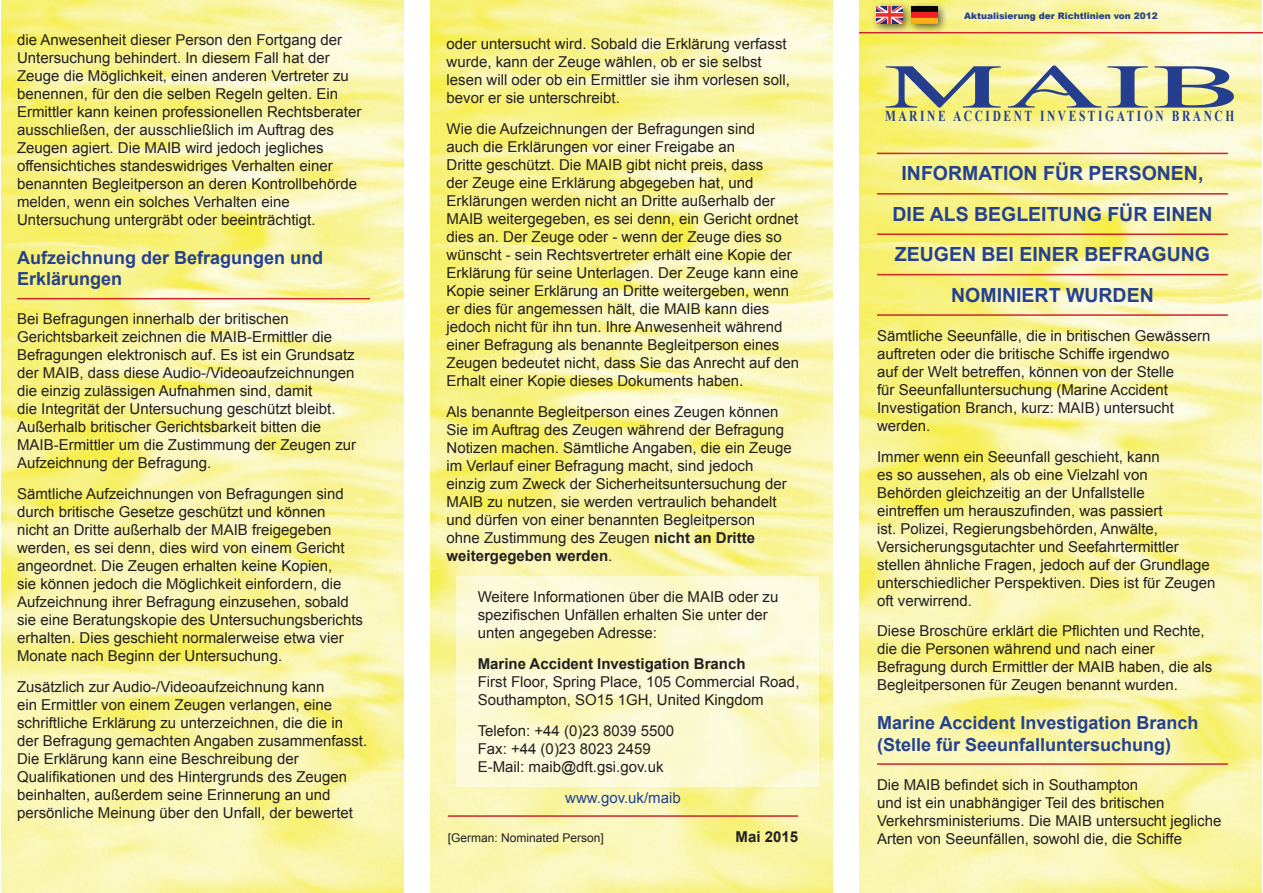
<style>
.page{position:relative;width:1263px;height:893px;background:#fff}
.page>*{position:absolute;margin:0;border:0;box-sizing:border-box;transform-origin:0 0}
.t1{font:700 19.5px "Arial";color:#25418f}
.Sub_Header{font:700 18px/21.6px "Arial";color:#25418f}
.t2{font:700 15.15px "Times New Roman";letter-spacing:.225em;color:#253f8e;scale:.76 1}
.Main_Text{font:15px/18px "Arial";color:#231f20}
.Hyperlink{font:15px "Arial";color:#25418f}
.Main_Text-2{font:700 15px "Arial";color:#231f20}
.Main_Text-3{font:12px "Arial";color:#231f20}
.Sub_Header-2{font:900 9px "Arial";color:#25418f}
.s1{font-weight:700}
</style>
<div class="page">
<img style="left:2px;top:0;width:402px;height:892px">
<img style="left:430px;top:0;width:402px;height:892px">
<img style="left:860px;top:0;width:402px;height:892px">
<hr style="left:877px;top:153px;width:351px;height:1px;background:#d1232a">
<hr style="left:877px;top:193px;width:351px;height:2px;background:#d1232a">
<hr style="left:877px;top:233px;width:351px;height:2px;background:#d1232a">
<hr style="left:877px;top:274px;width:351px;height:1px;background:#d1232a">
<hr style="left:877px;top:314px;width:351px;height:2px;background:#d1232a">
<hr style="left:877px;top:763px;width:351px;height:2px;background:#d1232a">
<svg style="left:885px;top:66px;width:116px;height:42px;background:#adb38e"></svg>
<svg style="left:1008px;top:66px;width:93px;height:42px;background:#c6c9a0"></svg>
<svg style="left:1107px;top:66px;width:41px;height:42px;background:#a6aea2"></svg>
<svg style="left:1154px;top:66px;width:80px;height:42px;background:#9fa89b"></svg>
<hr style="left:17px;top:298px;width:353px;height:1px;background:#d1232a">
<hr style="left:448px;top:815px;width:350px;height:2px;background:#d1232a">
<svg style="left:456px;top:576px;width:363px;height:211px;background:#fbf9d0"></svg>
<hr style="left:859px;top:32px;width:404px;height:1px;background:#d1232a">
<div style="left:906px;top:1px;width:42px;height:33px;background:#231f20;opacity:.75"></div>
<img style="left:913px;top:6px;width:24px;height:17px">
<div style="left:871px;top:1px;width:42px;height:33px;background:#231f20;opacity:.75"></div>
<img style="left:876px;top:6px;width:26px;height:17px">
<p class="Main_Text" style="left:17px;top:31px;width:346px">die Anwesenheit dieser Person den Fortgang der Untersuchung behindert. In diesem Fall hat der Zeuge die Möglichkeit, einen anderen Vertreter zu benennen, für den die selben Regeln gelten. Ein Ermittler kann keinen professionellen Rechtsberater ausschließen, der ausschließlich im Auftrag des Zeugen agiert. Die MAIB wird jedoch jegliches offensichtiches standeswidriges Verhalten einer benannten Begleitperson an deren Kontrollbehörde melden, wenn ein solches Verhalten eine Untersuchung untergräbt oder beeinträchtigt.</p>
<p class="Sub_Header" style="left:17px;top:247px;width:308px">Aufzeichnung der Befragungen und<br>Erklärungen</p>
<p class="Main_Text" style="left:17px;top:310px;width:341px">Bei Befragungen innerhalb der britischen Gerichtsbarkeit zeichnen die MAIB-Ermittler die Befragungen elektronisch auf. Es ist ein Grundsatz der MAIB, dass diese Audio-/Videoaufzeichnungen die einzig zulässigen Aufnahmen sind, damit<br>die Integrität der Untersuchung geschützt bleibt.<br>Außerhalb britischer Gerichtsbarkeit bitten die MAIB-Ermittler um die Zustimmung der Zeugen zur Aufzeichnung der Befragung.</p>
<p class="Main_Text" style="left:17px;top:485px;width:347px">Sämtliche Aufzeichnungen von Befragungen sind durch britische Gesetze geschützt und können<br>nicht an Dritte außerhalb der MAIB freigegeben werden, es sei denn, dies wird von einem Gericht angeordnet. Die Zeugen erhalten keine Kopien,<br>sie können jedoch die Möglichkeit einfordern, die Aufzeichnung ihrer Befragung einzusehen, sobald sie eine Beratungskopie des Untersuchungsberichts erhalten. Dies geschieht normalerweise etwa vier Monate nach Beginn der Untersuchung.</p>
<p class="Main_Text" style="left:17px;top:678px;width:352px">Zusätzlich zur Audio-/Videoaufzeichnung kann<br>ein Ermittler von einem Zeugen verlangen, eine schriftliche Erklärung zu unterzeichnen, die die in der Befragung gemachten Angaben zusammenfasst.<br>Die Erklärung kann eine Beschreibung der Qualifikationen und des Hintergrunds des Zeugen beinhalten, außerdem seine Erinnerung an und persönliche Meinung über den Unfall, der bewertet</p>
<p class="Main_Text" style="left:446px;top:35px;width:345px">oder untersucht wird. Sobald die Erklärung verfasst wurde, kann der Zeuge wählen, ob er sie selbst lesen will oder ob ein Ermittler sie ihm vorlesen soll, bevor er sie unterschreibt.</p>
<p class="Main_Text" style="left:446px;top:120px;width:354px">Wie die Aufzeichnungen der Befragungen sind<br>auch die Erklärungen vor einer Freigabe an<br>Dritte geschützt. Die MAIB gibt nicht preis, dass<br>der Zeuge eine Erklärung abgegeben hat, und Erklärungen werden nicht an Dritte außerhalb der MAIB weitergegeben, es sei denn, ein Gericht ordnet dies an. Der Zeuge oder - wenn der Zeuge dies so wünscht - sein Rechtsvertreter erhält eine Kopie der Erklärung für seine Unterlagen. Der Zeuge kann eine Kopie seiner Erklärung an Dritte weitergeben, wenn er dies für angemessen hält, die MAIB kann dies jedoch nicht für ihn tun. Ihre Anwesenheit während einer Befragung als benannte Begleitperson eines Zeugen bedeutet nicht, dass Sie das Anrecht auf den Erhalt einer Kopie dieses Dokuments haben.</p>
<p class="Main_Text" style="left:446px;top:403px;width:347px">Als benannte Begleitperson eines Zeugen können Sie im Auftrag des Zeugen während der Befragung Notizen machen. Sämtliche Angaben, die ein Zeuge im Verlauf einer Befragung macht, sind jedoch einzig zum Zweck der Sicherheitsuntersuchung der MAIB zu nutzen, sie werden vertraulich behandelt und dürfen von einer benannten Begleitperson ohne Zustimmung des Zeugen <span class="s1">nicht an Dritte weitergegeben werden</span>.</p>
<p class="Main_Text" style="left:478px;top:588px;width:302px">Weitere Informationen über die MAIB oder zu spezifischen Unfällen erhalten Sie unter der unten angegeben Adresse:</p>
<p class="Main_Text" style="left:478px;top:655px;width:323px"><span class="s1">Marine Accident Investigation Branch<br></span>First Floor, Spring Place, 105 Commercial Road,<br>Southampton, SO15 1GH, United Kingdom</p>
<p class="Main_Text" style="left:478px;top:722px;width:198px">Telefon: +44 (0)23 8039 5500</p>
<p class="Main_Text" style="left:478px;top:740px;width:175px">Fax: +44 (0)23 8023 2459</p>
<p class="Main_Text" style="left:478px;top:758px;width:187px">E-Mail: maib@dft.gsi.gov.uk</p>
<p class="Hyperlink" style="left:565px;top:787px;width:117px">www.gov.uk/maib</p>
<p class="Main_Text-3" style="left:448px;top:830px;width:158px">[German: Nominated Person]</p>
<p class="Main_Text-2" style="left:735px;top:826px;width:64px">Mai 2015</p>
<p class="Sub_Header-2" style="left:964px;top:9px;width:195px">Aktualisierung der Richtlinien von 2012</p>
<p class="t2" style="left:885px;top:105px;width:461px">MARINE ACCIDENT INVESTIGATION BRANCH</p>
<p class="t1" style="left:901px;top:160px;width:303px">INFORMATION FÜR PERSONEN,</p>
<p class="t1" style="left:892px;top:201px;width:321px">DIE ALS BEGLEITUNG FÜR EINEN</p>
<p class="t1" style="left:895px;top:241px;width:317px">ZEUGEN BEI EINER BEFRAGUNG</p>
<p class="t1" style="left:951px;top:282px;width:204px">NOMINIERT WURDEN</p>
<p class="Main_Text" style="left:877px;top:327px;width:335px">Sämtliche Seeunfälle, die in britischen Gewässern auftreten oder die britische Schiffe irgendwo<br>auf der Welt betreffen, können von der Stelle<br>für Seeunfalluntersuchung (Marine Accident Investigation Branch, kurz: MAIB) untersucht werden.</p>
<p class="Main_Text" style="left:877px;top:447px;width:340px">Immer wenn ein Seeunfall geschieht, kann<br>es so aussehen, als ob eine Vielzahl von Behörden gleichzeitig an der Unfallstelle<br>eintreffen um herauszufinden, was passiert<br>ist. Polizei, Regierungsbehörden, Anwälte, Versicherungsgutachter und Seefahrtermittler stellen ähnliche Fragen, jedoch auf der Grundlage unterschiedlicher Perspektiven. Dies ist für Zeugen oft verwirrend.</p>
<p class="Main_Text" style="left:877px;top:622px;width:337px">Diese Broschüre erklärt die Pflichten und Rechte, die die Personen während und nach einer Befragung durch Ermittler der MAIB haben, die als Begleitpersonen für Zeugen benannt wurden.</p>
<p class="Sub_Header" style="left:877px;top:712px;width:323px">Marine Accident Investigation Branch (Stelle für Seeunfalluntersuchung)</p>
<p class="Main_Text" style="left:877px;top:776px;width:346px">Die MAIB befindet sich in Southampton<br>und ist ein unabhängiger Teil des britischen Verkehrsministeriums. Die MAIB untersucht jegliche Arten von Seeunfällen, sowohl die, die Schiffe</p>
</div>
